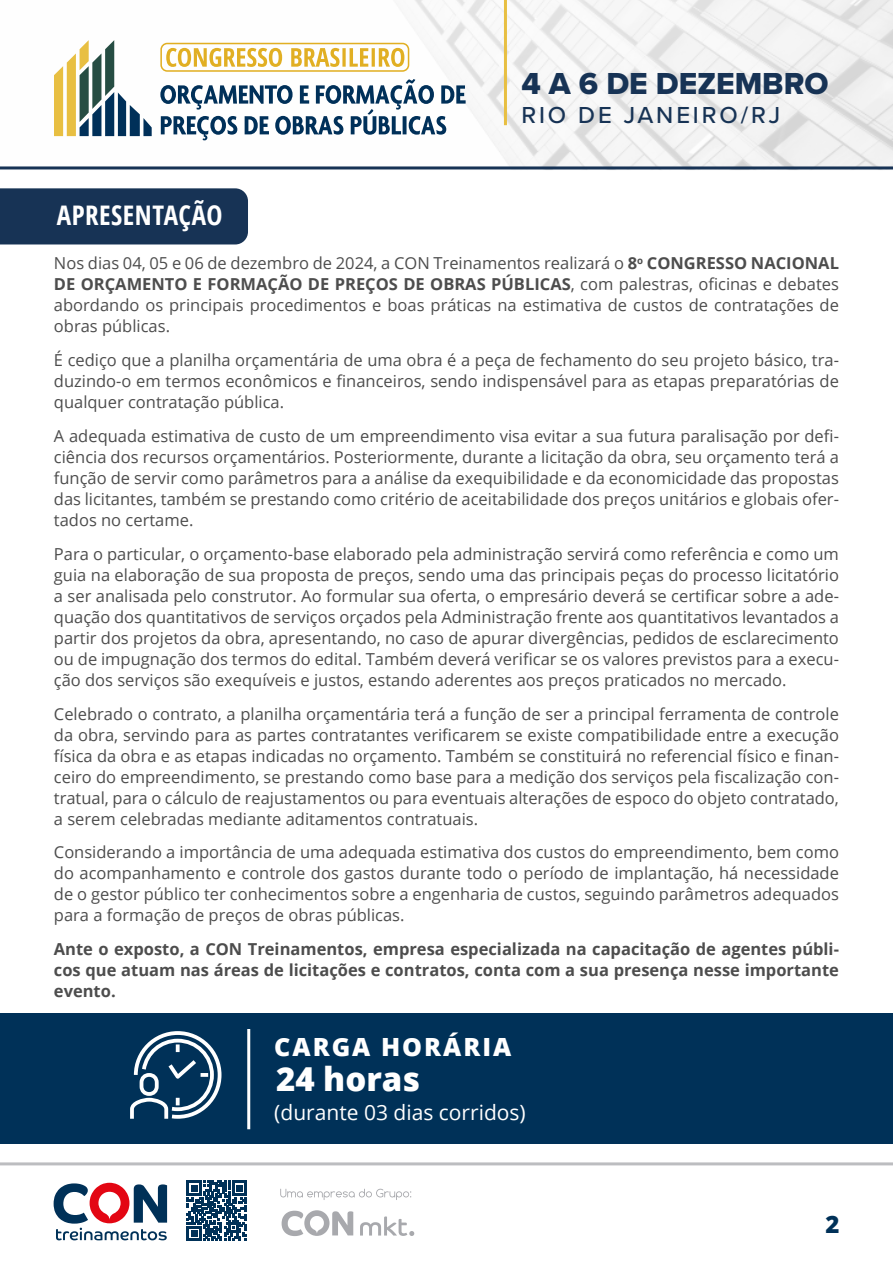
<style>
.page{position:relative;width:893px;height:1263px;background:#fff}
.page>*{position:absolute;margin:0;border:0;box-sizing:border-box;transform-origin:0 0}
.t1{font:800 33px "Open Sans";color:#fff}
.t2{font:31.5px "Proxima Nova Extrabld";color:#173355}
.t3{font:700 condensed 27px "Open Sans";letter-spacing:.02em;color:#fff}
.t4{font:800 25.05px "Open Sans";letter-spacing:.08em;color:#fff}
.t5{font:500 24px "Proxima Nova";letter-spacing:.12em;color:#173355}
.t6{font:800 24px "Open Sans";color:#003158}
.t7{font:21px "Open Sans";color:#fff}
.t8{font:16.5px/21px "Open Sans";color:#4d4d4d;text-align:justify}
.t9{font:700 16.5px/21px "Open Sans";color:#4d4d4d;text-align:justify}
.s1{font-weight:700}
</style>
<div class="page">
<img style="left:0;top:0;width:893px;height:170px">
<hr style="left:504px;top:0;width:3px;height:125px;background:#e8bf42">
<svg style="left:0;top:1162px;width:893px;height:79px"></svg>
<svg style="left:280px;top:1189px;width:131px;height:11px"></svg>
<svg style="left:360px;top:1216px;width:54px;height:20px"></svg>
<svg style="left:282px;top:1210px;width:71px;height:26px"></svg>
<svg style="left:54px;top:1183px;width:113px;height:57px"></svg>
<svg style="left:187px;top:1181px;width:60px;height:60px"></svg>
<hr style="left:0;top:166px;width:893px;height:3px;background:#173355">
<svg style="left:54px;top:40px;width:98px;height:96px"></svg>
<svg style="left:160px;top:79px;width:306px;height:61px"></svg>
<div style="left:160px;top:43px;width:249px;height:29px;border:2px solid #e1af23;border-radius:6px"></div>
<svg style="left:166px;top:48px;width:238px;height:19px"></svg>
<div style="left:0;top:188px;width:248px;height:56px;background:#173355"></div>
<div style="left:0;top:1013px;width:893px;height:130px;background:#003158"></div>
<svg style="left:130px;top:1031px;width:92px;height:88px"></svg>
<hr style="left:247px;top:1029px;width:3px;height:100px;background:#fff">
<h3 class="t3" style="left:57px;top:197px;width:167px">APRESENTAÇÃO</h3>
<h2 class="t2" style="left:521px;top:60px;width:309px">4 A 6 DE DEZEMBRO</h2>
<h3 class="t5" style="left:521px;top:97px;width:260px">RIO DE JANEIRO/RJ</h3>
<p class="t8" style="left:54px;top:252px;width:787px">Nos dias 04, 05 e 06 de dezembro de 2024, a CON Treinamentos realizará o <span class="s1">8</span><sup>o</sup> <span class="s1">CONGRESSO NACIONAL DE ORÇAMENTO E FORMAÇÃO DE PREÇOS DE OBRAS PÚBLICAS</span>, com palestras, oficinas e debates abordando os principais procedimentos e boas práticas na estimativa de custos de contratações de obras públicas.</p>
<p class="t8" style="left:54px;top:349px;width:787px">É cediço que a planilha orçamentária de uma obra é a peça de fechamento do seu projeto básico, tra&shy;duzindo-o em termos econômicos e financeiros, sendo indispensável para as etapas preparatórias de qualquer contratação pública.</p>
<p class="t8" style="left:54px;top:425px;width:787px">A adequada estimativa de custo de um empreendimento visa evitar a sua futura paralisação por defi&shy;ciência dos recursos orçamentários. Posteriormente, durante a licitação da obra, seu orçamento terá a função de servir como parâmetros para a análise da exequibilidade e da economicidade das propostas das licitantes, também se prestando como critério de aceitabilidade dos preços unitários e globais ofer&shy;tados no certame.</p>
<p class="t8" style="left:54px;top:543px;width:787px">Para o particular, o orçamento-base elaborado pela administração servirá como referência e como um guia na elaboração de sua proposta de preços, sendo uma das principais peças do processo licitatório a ser analisada pelo construtor. Ao formular sua oferta, o empresário deverá se certificar sobre a ade&shy;quação dos quantitativos de serviços orçados pela Administração frente aos quantitativos levantados a partir dos projetos da obra, apresentando, no caso de apurar divergências, pedidos de esclarecimento ou de impugnação dos termos do edital. Também deverá verificar se os valores previstos para a execu&shy;ção dos serviços são exequíveis e justos, estando aderentes aos preços praticados no mercado.</p>
<p class="t8" style="left:54px;top:703px;width:786px">Celebrado o contrato, a planilha orçamentária terá a função de ser a principal ferramenta de controle da obra, servindo para as partes contratantes verificarem se existe compatibilidade entre a execução física da obra e as etapas indicadas no orçamento. Também se constituirá no referencial físico e finan&shy;ceiro do empreendimento, se prestando como base para a medição dos serviços pela fiscalização con&shy;tratual, para o cálculo de reajustamentos ou para eventuais alterações de espoco do objeto contratado, a serem celebradas mediante aditamentos contratuais.</p>
<p class="t8" style="left:54px;top:841px;width:787px">Considerando a importância de uma adequada estimativa dos custos do empreendimento, bem como do acompanhamento e controle dos gastos durante todo o período de implantação, há necessidade de o gestor público ter conhecimentos sobre a engenharia de custos, seguindo parâmetros adequados para a formação de preços de obras públicas.</p>
<p class="t9" style="left:54px;top:938px;width:787px">Ante o exposto, a CON Treinamentos, empresa especializada na capacitação de agentes públi&shy;cos que atuam nas áreas de licitações e contratos, conta com a sua presença nesse importante evento.</p>
<h3 class="t4" style="left:274px;top:1028px;width:238px">CARGA HORÁRIA</h3>
<h1 class="t1" style="left:276px;top:1054px;width:146px">24 horas</h1>
<p class="t7" style="left:274px;top:1098px;width:253px">(durante 03 dias corridos)</p>
<h3 class="t6" style="left:826px;top:1206px;width:16px">2</h3>
</div>
